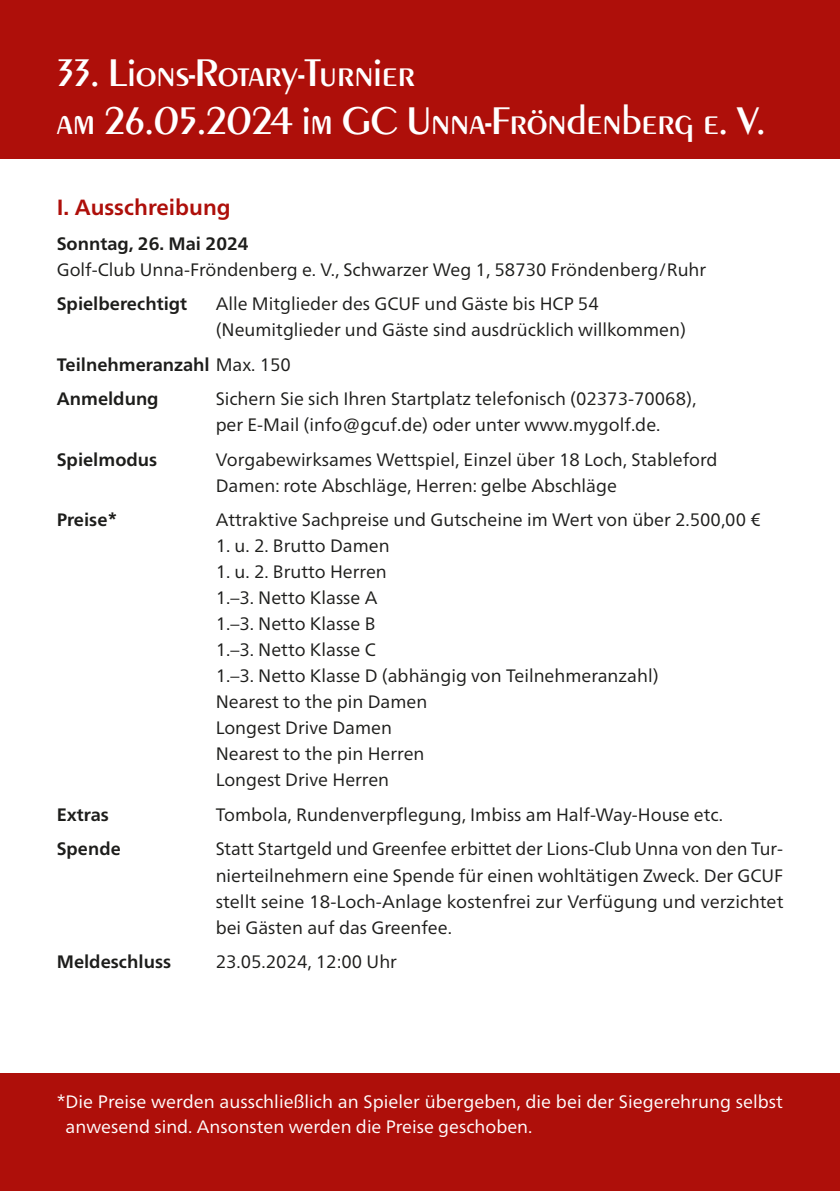
<style>
.page{position:relative;width:840px;height:1191px;background:#fff}
.page>*{position:absolute;margin:0;border:0;box-sizing:border-box;transform-origin:0 0}
.t1{font:500 40px/48px "Peignot DOT";color:#fff}
.t2{font:700 22px "Frutiger Neue LTW1 G";color:#ae0f0a}
.t3{font:18px/26px "Frutiger Neue LTW1 G";color:#1d1d1b}
.t4{font:18px/25px "Frutiger Neue LTW1 G";color:#fff}
.t5{font:700 18px/34.6px "Frutiger Neue LTW1 G";color:#1d1d1b}
.s1{font-weight:400}
</style>
<div class="page">
<div style="left:0;top:1073px;width:839px;height:118px;background:#ae0f0a"></div>
<div style="left:0;top:0;width:839px;height:159px;background:#ae0f0a"></div>
<h1 class="t1" style="left:57px;top:49px;width:709px">33. Lions-Rotary-Turnier<br>am 26.05.2024 im GC Unna-Fröndenberg e. V.</h1>
<p class="t2" style="left:57px;top:192px;width:175px">I. Ausschreibung</p>
<p class="t5" style="left:57px;top:225px;width:193px">Sonntag, 26. Mai 2024</p>
<p class="t3" style="left:57px;top:255px;width:650px">Golf-Club Unna-Fröndenberg e. V., Schwarzer Weg 1, 58730 Fröndenberg/Ruhr</p>
<p class="t5" style="left:57px;top:285px;width:132px">Spielberechtigt</p>
<p class="t3" style="left:215px;top:290px;width:471px">Alle Mitglieder des GCUF und Gäste bis HCP 54 (Neumitglieder und Gäste sind ausdrücklich willkommen)</p>
<p class="t5" style="left:57px;top:346px;width:235px">Teilnehmeranzahl <span class="s1">Max. 150<br></span>Anmeldung</p>
<p class="t3" style="left:215px;top:385px;width:482px">Sichern Sie sich Ihren Startplatz telefonisch (02373-70068), per E-Mail (info@gcuf.de) oder unter www.mygolf.de.</p>
<p class="t5" style="left:57px;top:441px;width:102px">Spielmodus</p>
<p class="t3" style="left:215px;top:445px;width:503px">Vorgabewirksames Wettspiel, Einzel über 18 Loch, Stableford<br>Damen: rote Abschläge, Herren: gelbe Abschläge</p>
<p class="t5" style="left:57px;top:501px;width:62px">Preise*</p>
<p class="t3" style="left:215px;top:506px;width:546px">Attraktive Sachpreise und Gutscheine im Wert von über 2.500,00 €</p>
<p class="t3" style="left:215px;top:532px;width:175px">1. u. 2. Brutto Damen</p>
<p class="t3" style="left:215px;top:558px;width:444px">1. u. 2. Brutto Herren<br>1.–3. Netto Klasse A<br>1.–3. Netto Klasse B<br>1.–3. Netto Klasse C<br>1.–3. Netto Klasse D (abhängig von Teilnehmeranzahl)<br>Nearest to the pin Damen<br>Longest Drive Damen<br>Nearest to the pin Herren<br>Longest Drive Herren</p>
<p class="t5" style="left:57px;top:796px;width:53px">Extras</p>
<p class="t3" style="left:215px;top:800px;width:508px">Tombola, Rundenverpflegung, Imbiss am Half-Way-House etc.</p>
<p class="t5" style="left:57px;top:830px;width:65px">Spende</p>
<p class="t3" style="left:215px;top:835px;width:569px;text-align:justify">Statt Startgeld und Greenfee erbittet der Lions-Club Unna von den Tur&shy;nierteilnehmern eine Spende für einen wohltätigen Zweck. Der GCUF stellt seine 18-Loch-Anlage kostenfrei zur Verfügung und verzichtet bei Gästen auf das Greenfee.</p>
<p class="t5" style="left:57px;top:943px;width:116px">Meldeschluss</p>
<p class="t3" style="left:215px;top:947px;width:183px">23.05.2024, 12:00 Uhr</p>
<p class="t4" style="left:66px;top:1088px;width:718px;text-indent:-9px">*Die Preise werden ausschließlich an Spieler übergeben, die bei der Siegerehrung selbst anwesend sind. Ansonsten werden die Preise geschoben.</p>
</div>
